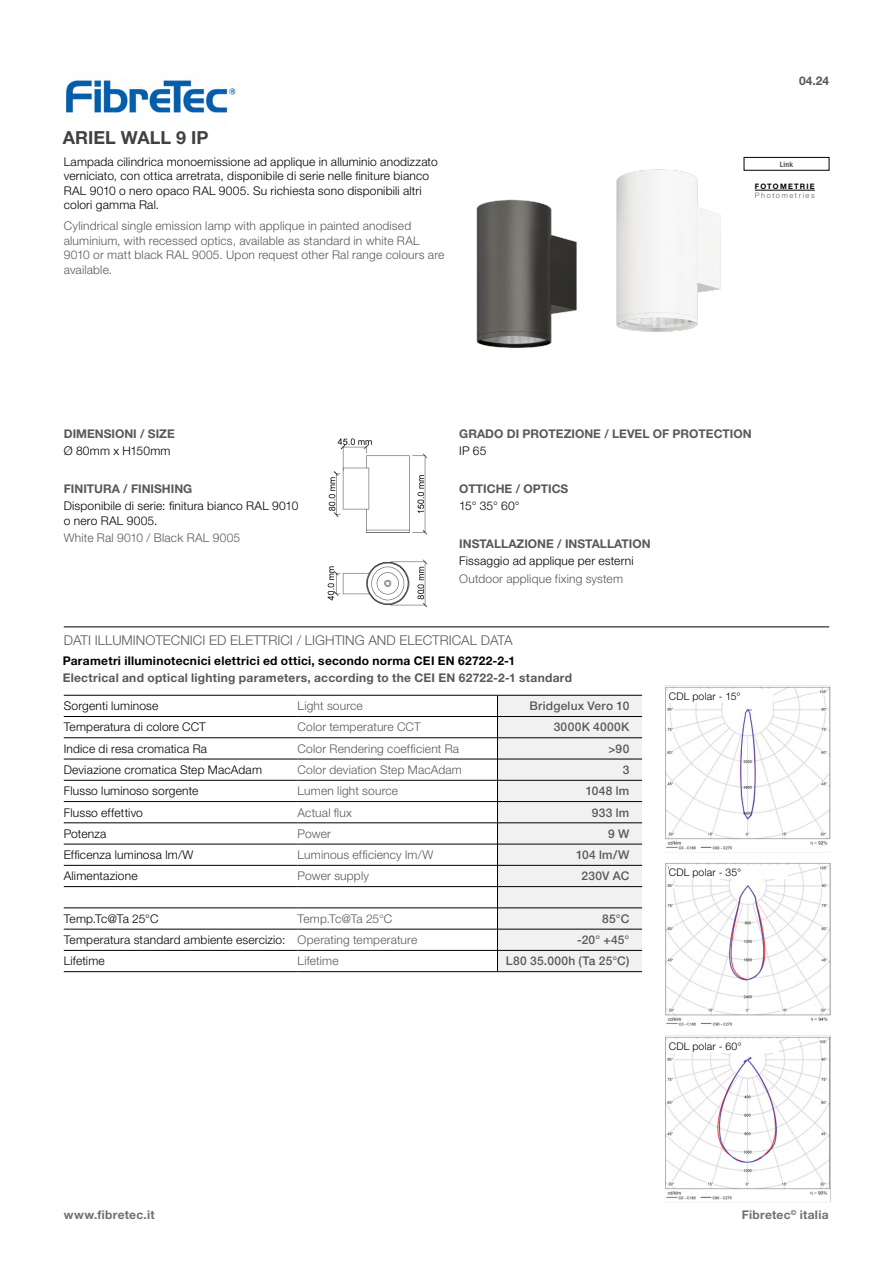
<style>
.page{position:relative;width:893px;height:1263px;background:#fff}
.page>*{position:absolute;margin:0;border:0;box-sizing:border-box;transform-origin:0 0}
.t1{font:700 18px "Helvetica Neue LT Std";color:#414042}
.t2{font:300 13.5px "Helvetica Neue LT Std";color:#58595b}
.t3{font:300 12px/14.4px "Helvetica Neue LT Std";letter-spacing:.015em;color:#000}
.t4{font:300 12px/14.4px "Helvetica Neue LT Std";letter-spacing:.015em;color:#58595b}
.t5{font:700 12px "Helvetica Neue LT Std";color:#58595b}
.t6{font:500 12px "Helvetica Neue LT Std";letter-spacing:.02em;color:#58595b}
.t7{font:700 12px "Helvetica Neue LT Std";letter-spacing:.025em;color:#58595b}
.t8{font:700 12px "Helvetica Neue LT Std";letter-spacing:.025em;color:#000}
.t9{font:700 12px "Helvetica Neue LT Std";letter-spacing:.02em;color:#6f7073}
.t10{font:300 12px "Helvetica Neue LT Std";letter-spacing:-.045em;color:#000}
.t11{font:300 12px "Helvetica Neue LT Std";letter-spacing:-.045em;color:#58595b}
.t12{font:300 10.5px "Helvetica Neue LT Std";letter-spacing:.02em;color:#000}
.t13{font:300 7.5px "Helvetica Neue LT Std";letter-spacing:.21em;color:#58595b}
.t14{font:700 7.5px "Helvetica Neue LT Std";letter-spacing:.16em;color:#000}
.t15{font:700 condensed 7.5px "Helvetica Neue LT Std";color:#58595b}
.s1{color:#58595b}
</style>
<div class="page">
<img style="left:66px;top:77px;width:171px;height:36px">
<img style="left:476px;top:156px;width:279px;height:192px">
<img style="left:327px;top:438px;width:101px;height:169px">
<hr style="left:64px;top:627px;width:765px;height:1px;background:#000">
<hr style="left:64px;top:695px;width:234px;height:1px;background:#000">
<hr style="left:298px;top:695px;width:199px;height:1px;background:#000">
<hr style="left:64px;top:716px;width:234px;height:1px;background:#000">
<hr style="left:298px;top:716px;width:199px;height:1px;background:#000">
<hr style="left:64px;top:737px;width:234px;height:1px;background:#000">
<hr style="left:298px;top:737px;width:199px;height:1px;background:#000">
<hr style="left:64px;top:759px;width:234px;height:1px;background:#000">
<hr style="left:298px;top:759px;width:199px;height:1px;background:#000">
<hr style="left:64px;top:780px;width:234px;height:1px;background:#000">
<hr style="left:298px;top:780px;width:199px;height:1px;background:#000">
<hr style="left:64px;top:801px;width:234px;height:1px;background:#000">
<hr style="left:298px;top:801px;width:199px;height:1px;background:#000">
<hr style="left:64px;top:822px;width:234px;height:1px;background:#000">
<hr style="left:298px;top:822px;width:199px;height:1px;background:#000">
<hr style="left:64px;top:844px;width:234px;height:1px;background:#000">
<hr style="left:298px;top:844px;width:199px;height:1px;background:#000">
<hr style="left:64px;top:865px;width:234px;height:1px;background:#000">
<hr style="left:298px;top:865px;width:199px;height:1px;background:#000">
<hr style="left:64px;top:886px;width:234px;height:1px;background:#000">
<hr style="left:298px;top:886px;width:199px;height:1px;background:#000">
<hr style="left:64px;top:908px;width:234px;height:1px;background:#000">
<hr style="left:298px;top:908px;width:199px;height:1px;background:#000">
<hr style="left:64px;top:929px;width:234px;height:1px;background:#000">
<hr style="left:298px;top:929px;width:199px;height:1px;background:#000">
<hr style="left:64px;top:950px;width:234px;height:1px;background:#000">
<hr style="left:298px;top:950px;width:199px;height:1px;background:#000">
<svg style="left:497px;top:695px;width:145px;height:276px"></svg>
<hr style="left:64px;top:971px;width:234px;height:1px;background:#000">
<hr style="left:298px;top:971px;width:199px;height:1px;background:#000">
<hr style="left:497px;top:971px;width:145px;height:1px;background:#000">
<img style="left:665px;top:685px;width:166px;height:165px">
<img style="left:665px;top:863px;width:166px;height:163px">
<img style="left:664px;top:1035px;width:167px;height:168px">
<div style="left:669px;top:689px;width:104px;height:14px;background:#fff"></div>
<div style="left:669px;top:866px;width:118px;height:13px;background:#fff"></div>
<div style="left:669px;top:1040px;width:110px;height:13px;background:#fff"></div>
<hr style="left:755px;top:190px;width:60px;height:1px;background:#000">
<div style="left:744px;top:157px;width:85px;height:13px;border:1px solid #000"></div>
<h1 class="t1" style="left:63px;top:127px;width:147px">ARIEL WALL 9 IP</h1>
<p class="t3" style="left:64px;top:154px;width:375px">Lampada cilindrica monoemissione ad applique in alluminio anodizzato verniciato, con ottica arretrata, disponibile di serie nelle finiture bianco RAL 9010 o nero opaco RAL 9005. Su richiesta sono disponibili altri colori gamma Ral.</p>
<p class="t4" style="left:64px;top:219px;width:382px">Cylindrical single emission lamp with applique in painted anodised aluminium, with recessed optics, available as standard in white RAL 9010 or matt black RAL 9005. Upon request other Ral range colours are available.</p>
<p class="t5" style="left:799px;top:73px;width:32px">04.24</p>
<p class="t15" style="left:780px;top:159px;width:15px">Link</p>
<p class="t14" style="left:755px;top:182px;width:61px">FOTOMETRIE</p>
<p class="t13" style="left:755px;top:191px;width:61px">Photometries</p>
<p class="t5" style="left:64px;top:426px;width:113px">DIMENSIONI / SIZE</p>
<p class="t3" style="left:64px;top:443px;width:108px">Ø 80mm x H150mm</p>
<p class="t5" style="left:64px;top:481px;width:130px">FINITURA / FINISHING</p>
<p class="t3" style="left:64px;top:498px;width:236px">Disponibile di serie: finitura bianco RAL 9010 o nero RAL 9005.</p>
<p class="t4" style="left:64px;top:530px;width:178px">White Ral 9010 / Black RAL 9005</p>
<p class="t5" style="left:459px;top:426px;width:294px">GRADO DI PROTEZIONE / LEVEL OF PROTECTION</p>
<p class="t3" style="left:459px;top:443px;width:29px">IP 65</p>
<p class="t5" style="left:459px;top:481px;width:111px">OTTICHE / OPTICS</p>
<p class="t3" style="left:459px;top:498px;width:62px">15° 35° 60°</p>
<p class="t5" style="left:459px;top:537px;width:193px">INSTALLAZIONE / INSTALLATION</p>
<p class="t3" style="left:459px;top:554px;width:176px">Fissaggio ad applique per esterni</p>
<p class="t4" style="left:459px;top:571px;width:165px">Outdoor applique fixing system</p>
<p class="t2" style="left:64px;top:632px;width:450px">DATI ILLUMINOTECNICI ED ELETTRICI / LIGHTING AND ELECTRICAL DATA</p>
<p class="t8" style="left:63px;top:653px;width:454px">Parametri illuminotecnici elettrici ed ottici, secondo norma CEI EN 62722-2-1</p>
<p class="t7" style="left:63px;top:670px;width:511px">Electrical and optical lighting parameters, according to the CEI EN 62722-2-1 standard</p>
<p class="t3" style="left:64px;top:698px;width:96px">Sorgenti luminose</p>
<p class="t4" style="left:298px;top:698px;width:67px">Light source</p>
<p class="t6" style="left:530px;top:699px;width:101px">Bridgelux Vero 10</p>
<p class="t3" style="left:64px;top:720px;width:144px">Temperatura di colore CCT</p>
<p class="t4" style="left:298px;top:720px;width:125px">Color temperature CCT</p>
<p class="t6" style="left:554px;top:720px;width:77px">3000K 4000K</p>
<p class="t3" style="left:64px;top:741px;width:145px">Indice di resa cromatica Ra</p>
<p class="t4" style="left:298px;top:741px;width:163px">Color Rendering coefficient Ra</p>
<p class="t6" style="left:608px;top:741px;width:22px">&gt;90</p>
<p class="t3" style="left:64px;top:762px;width:200px">Deviazione cromatica Step MacAdam</p>
<p class="t4" style="left:298px;top:762px;width:166px">Color deviation Step MacAdam</p>
<p class="t6" style="left:623px;top:762px;width:8px">3</p>
<p class="t3" style="left:64px;top:783px;width:136px">Flusso luminoso sorgente</p>
<p class="t4" style="left:298px;top:783px;width:102px">Lumen light source</p>
<p class="t6" style="left:586px;top:784px;width:45px">1048 lm</p>
<p class="t3" style="left:64px;top:805px;width:81px">Flusso effettivo</p>
<p class="t4" style="left:298px;top:805px;width:56px">Actual flux</p>
<p class="t6" style="left:592px;top:805px;width:39px">933 lm</p>
<p class="t3" style="left:64px;top:826px;width:44px">Potenza</p>
<p class="t4" style="left:298px;top:826px;width:35px">Power</p>
<p class="t6" style="left:608px;top:826px;width:23px">9 W</p>
<p class="t3" style="left:64px;top:847px;width:131px">Efficenza luminosa lm/W</p>
<p class="t4" style="left:298px;top:847px;width:137px">Luminous efficiency lm/W</p>
<p class="t6" style="left:576px;top:848px;width:55px">104 lm/W</p>
<p class="t3" style="left:64px;top:868px;width:75px">Alimentazione</p>
<p class="t4" style="left:298px;top:868px;width:73px">Power supply</p>
<p class="t6" style="left:582px;top:869px;width:49px">230V AC</p>
<p class="t10" style="left:64px;top:911px;width:96px">Temp.Tc@Ta 25°C</p>
<p class="t11" style="left:298px;top:911px;width:96px">Temp.Tc@Ta 25°C</p>
<p class="t6" style="left:602px;top:911px;width:29px">85°C</p>
<p class="t3" style="left:64px;top:932px;width:355px">Temperatura standard ambiente esercizio: <span class="s1">Operating temperature</span></p>
<p class="t6" style="left:577px;top:933px;width:54px">-20° +45°</p>
<p class="t3" style="left:64px;top:954px;width:42px">Lifetime</p>
<p class="t4" style="left:298px;top:954px;width:42px">Lifetime</p>
<p class="t6" style="left:506px;top:954px;width:125px">L80 35.000h (Ta 25°C)</p>
<p class="t12" style="left:669px;top:690px;width:73px">CDL polar - 15°</p>
<p class="t12" style="left:669px;top:866px;width:74px">CDL polar - 35°</p>
<p class="t12" style="left:669px;top:1040px;width:74px">CDL polar - 60°</p>
<p class="t9" style="left:64px;top:1208px;width:92px">www.fibretec.it</p>
<p class="t9" style="left:742px;top:1208px;width:88px">Fibretec<sup>©</sup> italia</p>
</div>
